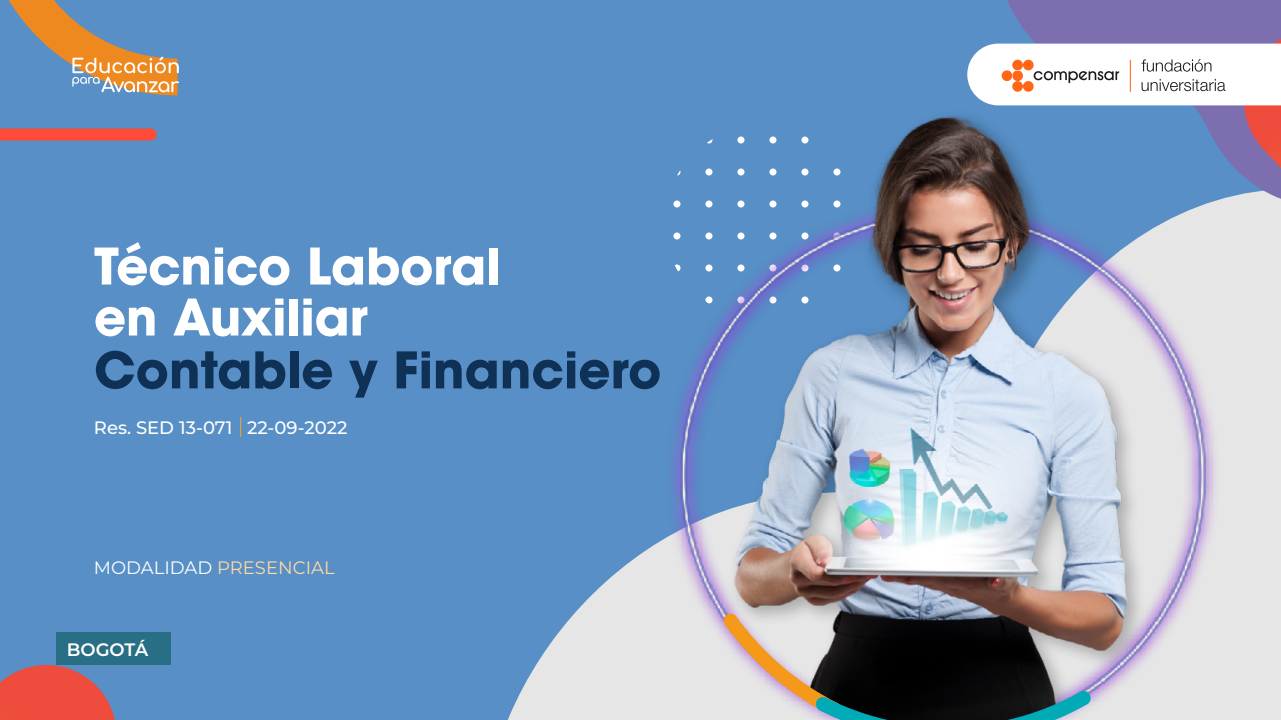
<style>
.page{position:relative;width:1281px;height:720px;background:#fff}
.page>*{position:absolute;margin:0;border:0;box-sizing:border-box;transform-origin:0 0}
.t1{font:700 50px/51px "ITC Avant Garde Std";letter-spacing:-.005em;color:#fff}
.t2{font:700 50px "ITC Avant Garde Std";color:#0f3155}
.t3{font:500 18px "Montserrat";color:#fff}
.t4{font:18px "Montserrat";color:#ffd9a3}
.t5{font:600 18px "Montserrat";color:#fff}
.s1{color:#fff}
</style>
<div class="page">
<div style="left:0;top:0;width:1280px;height:720px;background:#578fc6"></div>
<svg style="left:0;top:665px;width:115px;height:55px"></svg>
<svg style="left:507px;top:206px;width:773px;height:514px"></svg>
<div style="left:1007px;top:0;width:273px;height:206px;background:#7c6eaf"></div>
<img style="left:633px;top:170px;width:633px;height:550px">
<img style="left:648px;top:115px;width:556px;height:605px">
<svg style="left:722px;top:613px;width:369px;height:107px;background:#5c5b58"></svg>
<div style="left:0;top:129px;width:151px;height:12px;background:#ff4b3a"></div>
<svg style="left:967px;top:39px;width:313px;height:129px"></svg>
<svg style="left:8px;top:0;width:171px;height:95px"></svg>
<svg style="left:240px;top:417px;width:1px;height:20px"></svg>
<div style="left:56px;top:632px;width:114px;height:32px;background:#286e84"></div>
<p class="t1" style="left:94px;top:240px;width:408px">Técnico Laboral en Auxiliar</p>
<p class="t2" style="left:94px;top:338px;width:568px">Contable y Financiero</p>
<p class="t3" style="left:94px;top:416px;width:255px">Res. SED 13-071 22-09-2022</p>
<p class="t4" style="left:94px;top:556px;width:242px"><span class="s1">MODALIDAD</span> PRESENCIAL</p>
<p class="t5" style="left:67px;top:638px;width:83px">BOGOTÁ</p>
</div>
